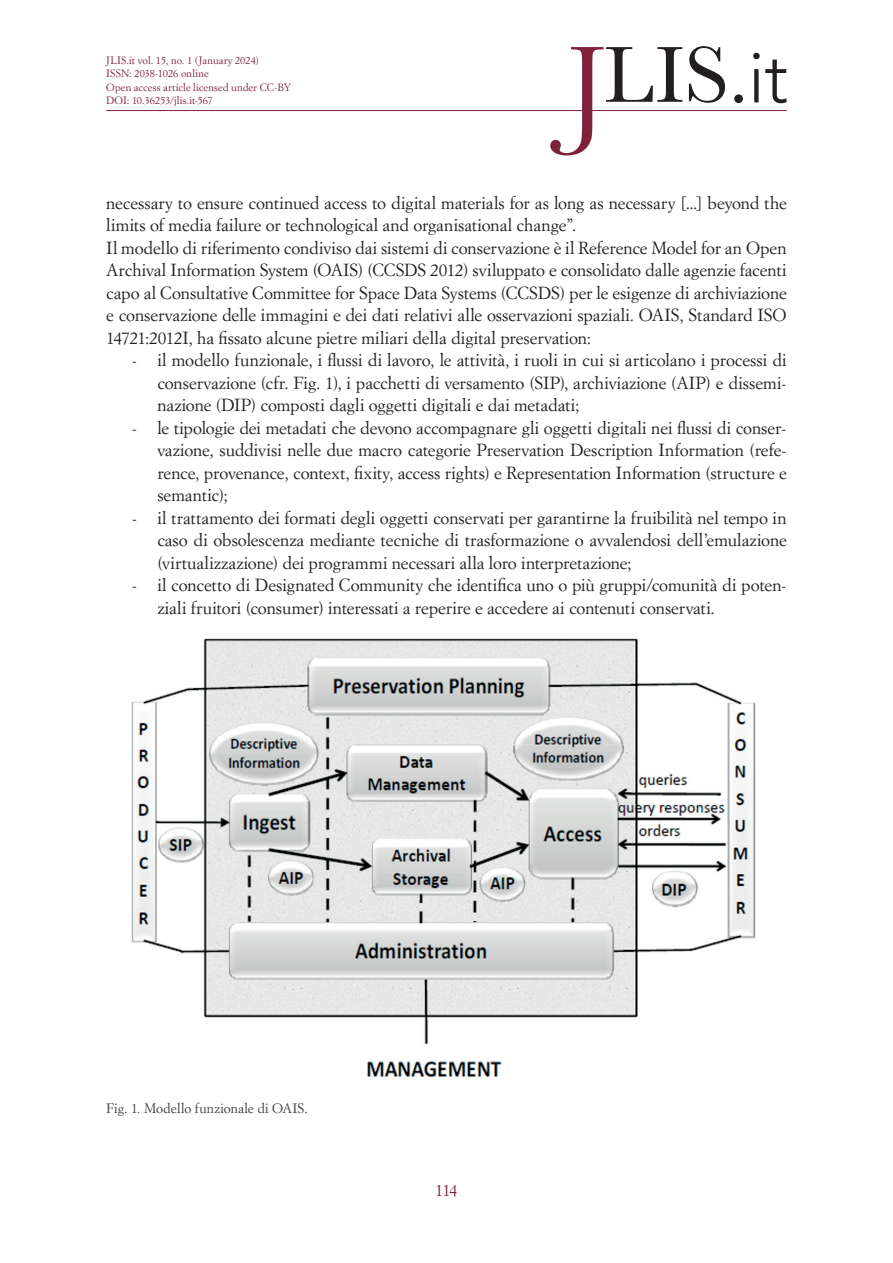
<style>
.page{position:relative;width:893px;height:1263px;background:#fff}
.page>*{position:absolute;margin:0;border:0;box-sizing:border-box;transform-origin:0 0}
.t1{font:17.25px/22.5px "Simoncini Garamond Std";letter-spacing:-.005em;color:#231f20;text-align:justify}
.t2{font:16.5px "Simoncini Garamond Std";color:#80213c}
.t3{font:13.5px "Simoncini Garamond Std";letter-spacing:.01em;color:#3e3e3f}
.t4{font:10.5px/13.5px "Simoncini Garamond Std";letter-spacing:.005em;color:#80213c}
</style>
<div class="page">
<hr style="left:106px;top:110px;width:681px;height:1px;background:#80213c">
<svg style="left:753px;top:53px;width:34px;height:50px"></svg>
<svg style="left:550px;top:46px;width:193px;height:109px"></svg>
<img style="left:131px;top:638px;width:625px;height:440px">
<p class="t4" style="left:106px;top:53px;width:187px">JLIS.it vol. 15, no. 1 (January 2024)<br>ISSN: 2038-1026 online<br>Open access article licensed under CC-BY<br>DOI: 10.36253/jlis.it-567</p>
<p class="t1" style="left:106px;top:191px;width:682px;text-align:left">necessary to ensure continued access to digital materials for as long as necessary [...] beyond the limits of media failure or technological and organisational change”.<br>Il modello di riferimento condiviso dai sistemi di conservazione è il Reference Model for an Open Archival Information System (OAIS) (CCSDS 2012) sviluppato e consolidato dalle agenzie facenti capo al Consultative Committee for Space Data Systems (CCSDS) per le esigenze di archiviazione e conservazione delle immagini e dei dati relativi alle osservazioni spaziali. OAIS, Standard ISO 14721:2012I, ha fissato alcune pietre miliari della digital preservation:</p>
<p class="t1" style="left:157px;top:349px;width:631px;text-indent:-26px">- il modello funzionale, i flussi di lavoro, le attività, i ruoli in cui si articolano i processi di conservazione (cfr. Fig. 1), i pacchetti di versamento (SIP), archiviazione (AIP) e dissemi&shy;nazione (DIP) composti dagli oggetti digitali e dai metadati;</p>
<p class="t1" style="left:157px;top:416px;width:631px;text-indent:-26px">- le tipologie dei metadati che devono accompagnare gli oggetti digitali nei flussi di conser&shy;vazione, suddivisi nelle due macro categorie Preservation Description Information (refe&shy;rence, provenance, context, fixity, access rights) e Representation Information (structure e semantic);</p>
<p class="t1" style="left:157px;top:506px;width:631px;text-indent:-26px">- il trattamento dei formati degli oggetti conservati per garantirne la fruibilità nel tempo in caso di obsolescenza mediante tecniche di trasformazione o avvalendosi dell’emulazione (virtualizzazione) dei programmi necessari alla loro interpretazione;</p>
<p class="t1" style="left:157px;top:574px;width:631px;text-indent:-26px">- il concetto di Designated Community che identifica uno o più gruppi/comunità di poten&shy;ziali fruitori (consumer) interessati a reperire e accedere ai contenuti conservati.</p>
<p class="t3" style="left:106px;top:1100px;width:203px">Fig. 1. Modello funzionale di OAIS.</p>
<p class="t2" style="left:435px;top:1180px;width:24px">114</p>
</div>
